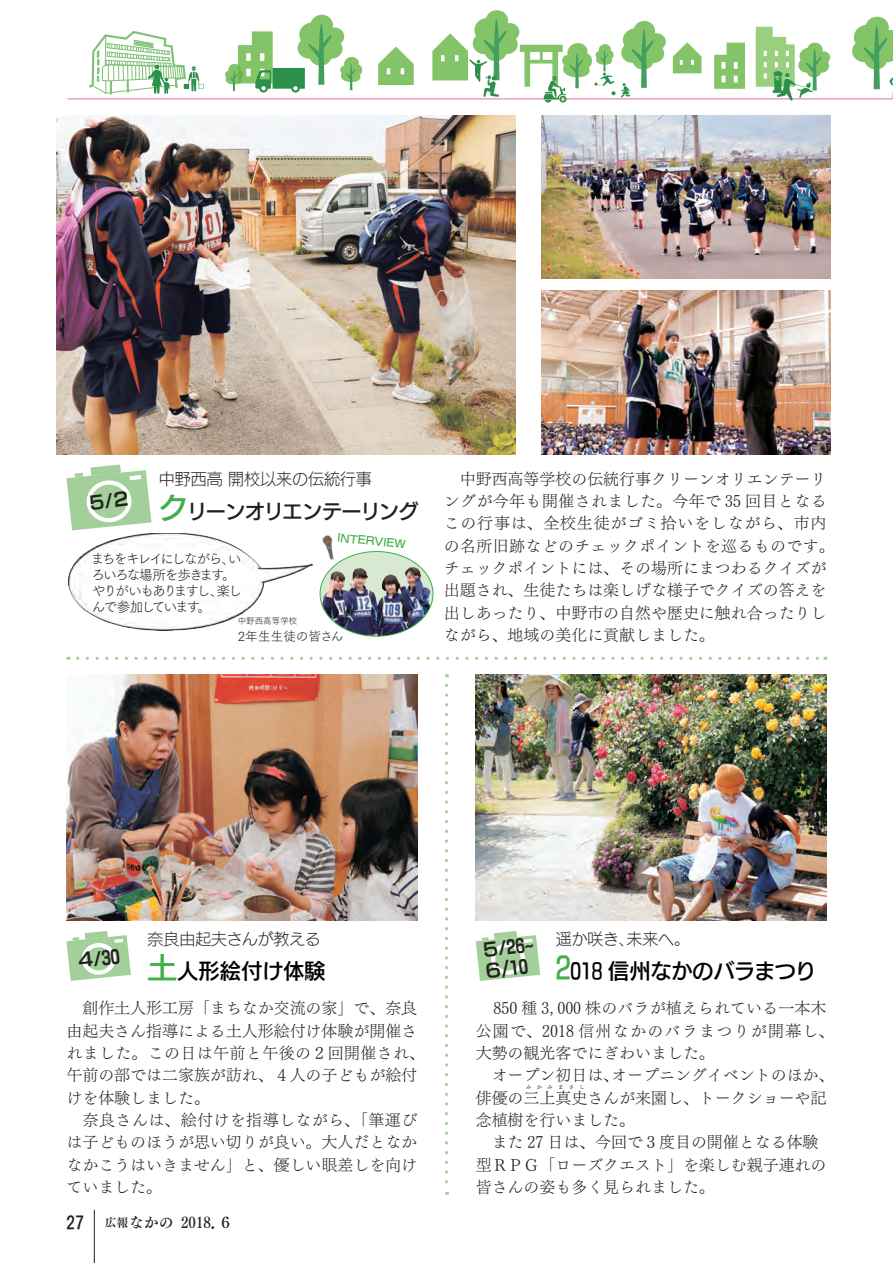
<style>
.page{position:relative;width:893px;height:1263px;background:#fff}
.page>*{position:absolute;margin:0;border:0;box-sizing:border-box;transform-origin:0 0}
.表題{font:21.3px "New Rodin Pro DB";color:#000}
.表題-2{font:20.25px "New Rodin Pro DB";letter-spacing:-.04em;color:#231f20}
.表題-3{font:18px "New Rodin Pro B";color:#231f20}
.t1{font:18px "Tsuku Go Pro B";color:#231f20}
.t2{font:15.9px/22.4px "Tsuku Min Pro L";color:#231f20}
.表題-4{font:15.9px "New Rodin Pro L";color:#231f20}
.t3{font:14.85px "Tsuku Min Pro B";color:#231f20}
.表題-5{font:13.8px/15.9px "Tsuku Go Pro L";letter-spacing:-.14em;color:#231f20}
.表題-6{font:12.75px "Tsuku Go Pro L";letter-spacing:-.01em;color:#231f20}
.t4{font:11.7px "Tsuku Min Pro B";color:#231f20}
.表題-7{font:10.65px "New Rodin Pro DB";color:#40ae49}
.表題-8{font:8.55px "Tsuku Go Pro L";color:#231f20}
.t5{font:5.25px "Tsuku Min Pro L";letter-spacing:1em;color:#231f20}
.s1{font-size:29.7px;color:#40ae49}
</style>
<div class="page">
<hr style="left:68px;top:98px;width:825px;height:2px;background:#f499c2">
<img style="left:541px;top:291px;width:289px;height:164px">
<img style="left:56px;top:115px;width:459px;height:340px">
<img style="left:541px;top:115px;width:289px;height:164px">
<svg style="left:78px;top:657px;width:748px;height:3px"></svg>
<img style="left:66px;top:674px;width:351px;height:247px">
<svg style="left:445px;top:685px;width:3px;height:510px"></svg>
<svg style="left:852px;top:17px;width:41px;height:81px"></svg>
<svg style="left:66px;top:931px;width:65px;height:50px"></svg>
<img style="left:68px;top:534px;width:236px;height:96px">
<svg style="left:304px;top:535px;width:106px;height:35px"></svg>
<svg style="left:378px;top:46px;width:36px;height:39px"></svg>
<svg style="left:673px;top:42px;width:28px;height:31px"></svg>
<svg style="left:714px;top:43px;width:31px;height:46px"></svg>
<svg style="left:756px;top:27px;width:74px;height:74px"></svg>
<svg style="left:225px;top:15px;width:137px;height:78px"></svg>
<svg style="left:621px;top:21px;width:45px;height:77px"></svg>
<svg style="left:67px;top:31px;width:137px;height:69px"></svg>
<svg style="left:432px;top:10px;width:183px;height:93px"></svg>
<hr style="left:94px;top:1210px;width:1px;height:53px;background:#231f20">
<img style="left:476px;top:674px;width:350px;height:247px">
<svg style="left:476px;top:931px;width:64px;height:50px"></svg>
<svg style="left:320px;top:551px;width:113px;height:85px"></svg>
<img style="left:320px;top:563px;width:113px;height:73px">
<svg style="left:66px;top:464px;width:85px;height:66px"></svg>
<p class="表題-4" style="left:159px;top:465px;width:214px">中野西高開校以来の伝統行事</p>
<p class="表題-2" style="left:159px;top:494px;width:261px"><span class="s1">ク</span>リーンオリエンテーリング</p>
<p class="表題-5" style="left:222px;top:549px;width:21px;text-indent:-131px">まちをキレイにしながらい、。</p>
<p class="表題-5" style="left:91px;top:565px;width:135px">ろいろな場所を歩きます</p>
<p class="表題-5" style="left:92px;top:581px;width:152px">やりがいもありますし楽し</p>
<p class="表題-5" style="left:198px;top:581px;width:27px;text-indent:12px">、。</p>
<p class="表題-5" style="left:92px;top:597px;width:110px">んで参加しています</p>
<p class="表題-8" style="left:238px;top:614px;width:61px">中野西高等学校</p>
<p class="表題-7" style="left:338px;top:528px;width:70px;rotate:6deg">INTERVIEW</p>
<p class="表題-6" style="left:238px;top:626px;width:107px">2年生生徒の皆さん</p>
<p class="t2" style="left:444px;top:465px;width:392px">　中野西高等学校の伝統行事クリーンオリエンテーリングが今年も開催されました。今年で 35 回目となるこの行事は、全校生徒がゴミ拾いをしながら、市内の名所旧跡などのチェックポイントを巡るものです。チェックポイントには、その場所にまつわるクイズが出題され、生徒たちは楽しげな様子でクイズの答えを出しあったり、中野市の自然や歴史に触れ合ったりしながら、地域の美化に貢献しました。</p>
<p class="表題-3" style="left:75px;top:945px;width:44px;rotate:-7deg">４/30</p>
<p class="表題-4" style="left:148px;top:926px;width:175px">奈良由起夫さんが教える</p>
<p class="表題" style="left:148px;top:952px;width:180px"><span class="s1">土</span>人形絵付け体験</p>
<p class="t2" style="left:66px;top:995px;width:360px">　創作土人形工房「まちなか交流の家」で、奈良由起夫さん指導による土人形絵付け体験が開催されました。この日は午前と午後の２回開催され、午前の部では二家族が訪れ、４人の子どもが絵付けを体験しました。</p>
<p class="t2" style="left:66px;top:1107px;width:352px;text-align:justify">　奈良さんは、絵付けを指導しながら、「筆運びは子どものほうが思い切りが良い。大人だとなかなかこうはいきません」と、優しい眼差しを向けていました。</p>
<p class="t1" style="left:66px;top:1207px;width:20px">27</p>
<p class="t4" style="left:105px;top:1213px;width:25px">広報</p>
<p class="t3" style="left:129px;top:1211px;width:46px">なかの</p>
<p class="t3" style="left:181px;top:1211px;width:46px">２０１8．6</p>
<p class="表題-4" style="left:556px;top:926px;width:80px">遥か咲き、</p>
<p class="表題-3" style="left:480px;top:935px;width:63px;rotate:-7deg">５/26~</p>
<p class="表題-4" style="left:626px;top:926px;width:65px">未来へ。</p>
<p class="表題" style="left:556px;top:952px;width:262px"><span class="s1">2</span>018 信州なかのバラまつり</p>
<p class="表題-3" style="left:483px;top:956px;width:45px;rotate:-7deg">6 /10</p>
<p class="t2" style="left:476px;top:995px;width:360px;text-indent:18px">850 種 3,000 株のバラが植えられている一本木公園で、2018 信州なかのバラまつりが開幕し、大勢の観光客でにぎわいました。</p>
<p class="t2" style="left:611px;top:1062px;width:225px">オープニングイベントのほか、</p>
<p class="t2" style="left:476px;top:1062px;width:352px">　オープン初日は、<br>俳優の三上真史さんが来園し、トークショーや記</p>
<p class="t5" style="left:526px;top:1082px;width:28px">みかみ</p>
<p class="t5" style="left:558px;top:1082px;width:28px">まさし</p>
<p class="t2" style="left:476px;top:1107px;width:161px">念植樹を行いました。</p>
<p class="t2" style="left:476px;top:1129px;width:352px">　また 27 日は、今回で３度目の開催となる体験型RPG「ローズクエスト」を楽しむ親子連れの皆さんの姿も多く見られました。</p>
</div>
